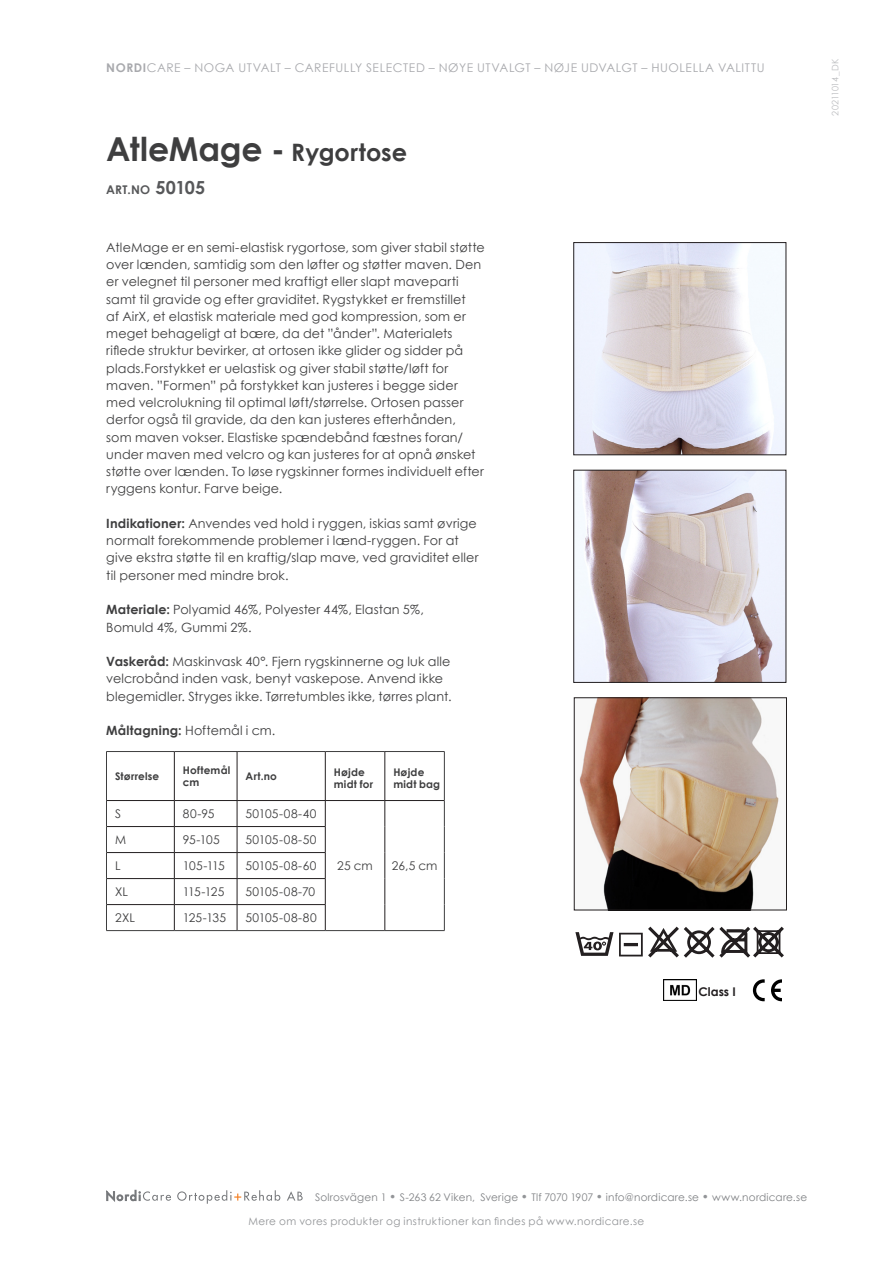
<style>
.page{position:relative;width:893px;height:1263px;background:#fff}
.page>*{position:absolute;margin:0;border:0;box-sizing:border-box;transform-origin:0 0}
.Underrubrik{font:700 33px "Century Gothic";letter-spacing:-.01em;color:#3e3e3f}
.t1{font:12.75px/17.2px "Century Gothic";letter-spacing:.01em;color:#3e3e3f}
.t2{font:12px "Century Gothic";letter-spacing:.01em;color:#3e3e3f}
.t3{font:12px "Century Gothic";letter-spacing:.045em;color:#a8a9ad}
.t4{font:700 12px "Century Gothic";color:#57585a}
.t5{font:700 12px "Century Gothic";color:#231f20}
.t6{font:10.5px "Century Gothic";letter-spacing:.015em;color:#808285}
.t7{font:10.5px "Century Gothic";letter-spacing:.035em;color:#939598}
.t8{font:700 10.5px/12.6px "Century Gothic";letter-spacing:.015em;color:#3e3e3f}
.t9{font:9px "Century Gothic";letter-spacing:-.025em;color:#bcbdc0}
.s1{font-weight:700}
.s2{font-size:24px}
.s3{font-size:18px}
.s4{font-weight:700;font-size:12px;color:#939598}
</style>
<div class="page">
<img style="left:575px;top:244px;width:209px;height:209px">
<div style="left:573px;top:242px;width:213px;height:213px;border:1px solid #231f20"></div>
<img style="left:575px;top:472px;width:209px;height:209px">
<div style="left:573px;top:470px;width:213px;height:213px;border:1px solid #231f20"></div>
<svg style="left:575px;top:932px;width:38px;height:24px"></svg>
<svg style="left:619px;top:927px;width:165px;height:31px"></svg>
<img style="left:579px;top:699px;width:200px;height:209px">
<div style="left:574px;top:697px;width:213px;height:213px;border:1px solid #231f20"></div>
<svg style="left:771px;top:979px;width:11px;height:22px"></svg>
<svg style="left:753px;top:979px;width:12px;height:22px"></svg>
<img style="left:663px;top:980px;width:33px;height:20px">
<svg style="left:106px;top:1190px;width:65px;height:12px"></svg>
<svg style="left:177px;top:1190px;width:103px;height:14px"></svg>
<svg style="left:287px;top:1191px;width:16px;height:9px"></svg>
<hr style="left:106px;top:930px;width:68px;height:1px;background:#3e3e3f">
<hr style="left:174px;top:930px;width:63px;height:1px;background:#3e3e3f">
<hr style="left:237px;top:930px;width:88px;height:1px;background:#3e3e3f">
<hr style="left:325px;top:930px;width:60px;height:1px;background:#3e3e3f">
<hr style="left:385px;top:930px;width:60px;height:1px;background:#3e3e3f">
<svg style="left:106px;top:751px;width:339px;height:179px"></svg>
<p class="t3" style="left:106px;top:60px;width:660px"><span class="s1">NORDI</span>CARE – NOGA UTVALT – CAREFULLY SELECTED – NØYE UTVALGT – NØJE UDVALGT – HUOLELLA VALITTU</p>
<p class="Underrubrik" style="left:106px;top:128px;width:302px">AtleMage - <span class="s2">Rygortose</span></p>
<p class="t4" style="left:106px;top:182px;width:101px">ART.NO <span class="s3">50105</span></p>
<p class="t1" style="left:106px;top:239px;width:380px">AtleMage er en semi-elastisk rygortose, som giver stabil støtte over lænden, samtidig som den løfter og støtter maven. Den er velegnet til personer med kraftigt eller slapt maveparti samt til gravide og efter graviditet. Rygstykket er fremstillet<br>af AirX, et elastisk materiale med god kompression, som er meget behageligt at bære, da det ”ånder”. Materialets riflede struktur bevirker, at ortosen ikke glider og sidder på plads.Forstykket er uelastisk og giver stabil støtte/løft for maven. ”Formen” på forstykket kan justeres i begge sider med velcrolukning til optimal løft/størrelse. Ortosen passer derfor også til gravide, da den kan justeres efterhånden,<br>som maven vokser. Elastiske spændebånd fæstnes foran/ under maven med velcro og kan justeres for at opnå ønsket støtte over lænden. To løse rygskinner formes individuelt efter ryggens kontur. Farve beige.</p>
<p class="t1" style="left:106px;top:515px;width:374px"><span class="s1">Indikationer:</span> Anvendes ved hold i ryggen, iskias samt øvrige normalt forekommende problemer i lænd-ryggen. For at give ekstra støtte til en kraftig/slap mave, ved graviditet eller til personer med mindre brok.</p>
<p class="t1" style="left:106px;top:601px;width:319px"><span class="s1">Materiale:</span> Polyamid 46%, Polyester 44%, Elastan 5%,</p>
<p class="t1" style="left:106px;top:618px;width:147px">Bomuld 4%, Gummi 2%.</p>
<p class="t1" style="left:106px;top:653px;width:347px"><span class="s1">Vaskeråd:</span> Maskinvask 40°. Fjern rygskinnerne og luk alle velcrobånd inden vask, benyt vaskepose. Anvend ikke blegemidler. Stryges ikke. Tørretumbles ikke, tørres plant.</p>
<p class="t1" style="left:106px;top:722px;width:171px"><span class="s1">Måltagning:</span> Hoftemål i cm.</p>
<p class="t8" style="left:115px;top:770px;width:46px">Størrelse</p>
<p class="t8" style="left:183px;top:763px;width:49px">Hoftemål cm</p>
<p class="t8" style="left:246px;top:770px;width:33px">Art.no</p>
<p class="t8" style="left:334px;top:765px;width:41px">Højde midt for</p>
<p class="t8" style="left:393px;top:765px;width:33px">Højde</p>
<p class="t8" style="left:393px;top:778px;width:48px">midt bag</p>
<p class="t2" style="left:115px;top:806px;width:7px">S</p>
<p class="t2" style="left:183px;top:806px;width:33px">80-95</p>
<p class="t2" style="left:246px;top:806px;width:72px">50105-08-40</p>
<p class="t2" style="left:115px;top:832px;width:13px">M</p>
<p class="t2" style="left:183px;top:832px;width:38px">95-105</p>
<p class="t2" style="left:246px;top:832px;width:72px">50105-08-50</p>
<p class="t2" style="left:115px;top:858px;width:7px">L</p>
<p class="t2" style="left:183px;top:858px;width:43px">105-115</p>
<p class="t2" style="left:246px;top:858px;width:72px">50105-08-60</p>
<p class="t2" style="left:115px;top:884px;width:14px">XL</p>
<p class="t2" style="left:183px;top:884px;width:43px">115-125</p>
<p class="t2" style="left:246px;top:884px;width:71px">50105-08-70</p>
<p class="t2" style="left:115px;top:910px;width:21px">2XL</p>
<p class="t2" style="left:183px;top:910px;width:45px">125-135</p>
<p class="t2" style="left:246px;top:910px;width:73px">50105-08-80</p>
<p class="t2" style="left:337px;top:858px;width:37px">25 cm</p>
<p class="t2" style="left:392px;top:858px;width:47px">26,5 cm</p>
<p class="t5" style="left:698px;top:984px;width:39px">Class I</p>
<p class="t9" style="left:830px;top:116px;width:58px;rotate:-90deg">20211014_DK</p>
<p class="t6" style="left:315px;top:1190px;width:494px">Solrosvägen 1 <span class="s4">•</span> S-263 62 Viken, Sverige <span class="s4">•</span> Tlf 7070 1907 <span class="s4">•</span> info@nordicare.se <span class="s4">•</span> www.nordicare.se</p>
<p class="t7" style="left:249px;top:1214px;width:397px">Mere om vores produkter og instruktioner kan findes på www.nordicare.se</p>
</div>
